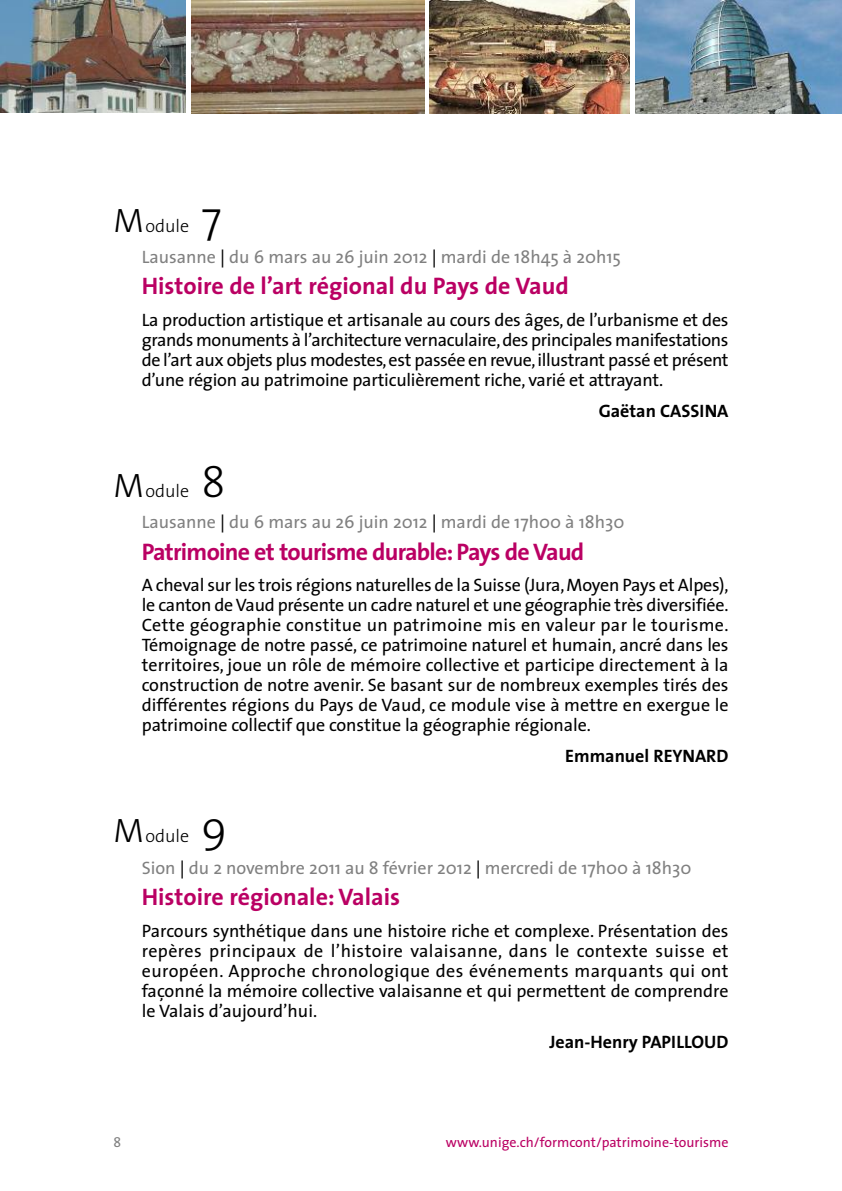
<style>
.page{position:relative;width:842px;height:1191px;background:#fff}
.page>*{position:absolute;margin:0;border:0;box-sizing:border-box;transform-origin:0 0}
.t1{font:300 44px "The Sans";color:#000}
.t2{font:700 24px "The Sans";letter-spacing:-.005em;color:#ba0063}
.t3{font:700 24px "The Sans";letter-spacing:-.03em;color:#ba0063}
.t4{font:18px/20px "The Sans";letter-spacing:-.005em;color:#000;text-align:justify}
.t5{font:18px "The Sans";color:#808080}
.t6{font:700 18px "The Sans";color:#000}
.t7{font:300 18px "The Sans";color:#000}
.t8{font:14px "The Sans";color:#ba0063}
.t9{font:14px "The Sans";color:#808080}
.s1{font-size:34px}
.s2{color:#000}
</style>
<div class="page">
<img style="left:429px;top:0;width:200px;height:113px">
<img style="left:191px;top:0;width:233px;height:113px">
<img style="left:635px;top:0;width:207px;height:113px">
<img style="left:0;top:0;width:186px;height:113px">
<p class="t7" style="left:113px;top:218px;width:77px"><span class="s1">M</span>odule</p>
<h1 class="t1" style="left:202px;top:199px;width:22px">7</h1>
<p class="t5" style="left:142px;top:250px;width:481px">Lausanne <span class="s2">|</span> du 6 mars au 26 juin 2012 <span class="s2">|</span> mardi de 18h45 à 20h15</p>
<h2 class="t2" style="left:142px;top:277px;width:428px">Histoire de l’art régional du Pays de Vaud</h2>
<p class="t4" style="left:142px;top:311px;width:588px">La production artistique et artisanale au cours des âges, de l’urbanisme et des grands monuments à l’architecture vernaculaire,des principales manifestations de l’art aux objets plus modestes,est passée en revue,illustrant passé et présent d’une région au patrimoine particulièrement riche, varié et attrayant.</p>
<p class="t6" style="left:599px;top:404px;width:131px">Gaëtan CASSINA</p>
<p class="t7" style="left:113px;top:484px;width:77px"><span class="s1">M</span>odule</p>
<h1 class="t1" style="left:202px;top:465px;width:26px">8</h1>
<p class="t5" style="left:142px;top:515px;width:484px">Lausanne <span class="s2">|</span> du 6 mars au 26 juin 2012 <span class="s2">|</span> mardi de 17h00 à 18h30</p>
<h2 class="t3" style="left:142px;top:542px;width:444px">Patrimoine et tourisme durable: Pays de Vaud</h2>
<p class="t4" style="left:142px;top:576px;width:588px">A cheval sur les trois régions naturelles de la Suisse (Jura,Moyen Pays et Alpes), le canton deVaud présente un cadre naturel et une géographie très diversifiée.<br>Cette géographie constitue un patrimoine mis en valeur par le tourisme.<br>Témoignage de notre passé, ce patrimoine naturel et humain, ancré dans les territoires, joue un rôle de mémoire collective et participe directement à la construction de notre avenir. Se basant sur de nombreux exemples tirés des différentes régions du Pays de Vaud, ce module vise à mettre en exergue le patrimoine collectif que constitue la géographie régionale.</p>
<p class="t6" style="left:565px;top:749px;width:165px">Emmanuel REYNARD</p>
<p class="t7" style="left:113px;top:829px;width:77px"><span class="s1">M</span>odule</p>
<h1 class="t1" style="left:202px;top:810px;width:27px">9</h1>
<p class="t5" style="left:142px;top:860px;width:551px">Sion <span class="s2">|</span> du 2 novembre 2011 au 8 février 2012 <span class="s2">|</span> mercredi de 17h00 à 18h30</p>
<h2 class="t2" style="left:142px;top:887px;width:260px">Histoire régionale: Valais</h2>
<p class="t4" style="left:142px;top:922px;width:588px">Parcours synthétique dans une histoire riche et complexe. Présentation des repères principaux de l’histoire valaisanne, dans le contexte suisse et européen. Approche chronologique des événements marquants qui ont façonné la mémoire collective valaisanne et qui permettent de comprendre le Valais d’aujourd’hui.</p>
<p class="t6" style="left:549px;top:1034px;width:181px">Jean-Henry PAPILLOUD</p>
<p class="t9" style="left:113px;top:1136px;width:9px">8</p>
<p class="t8" style="left:446px;top:1136px;width:284px">www.unige.ch/formcont/patrimoine-tourisme</p>
</div>
